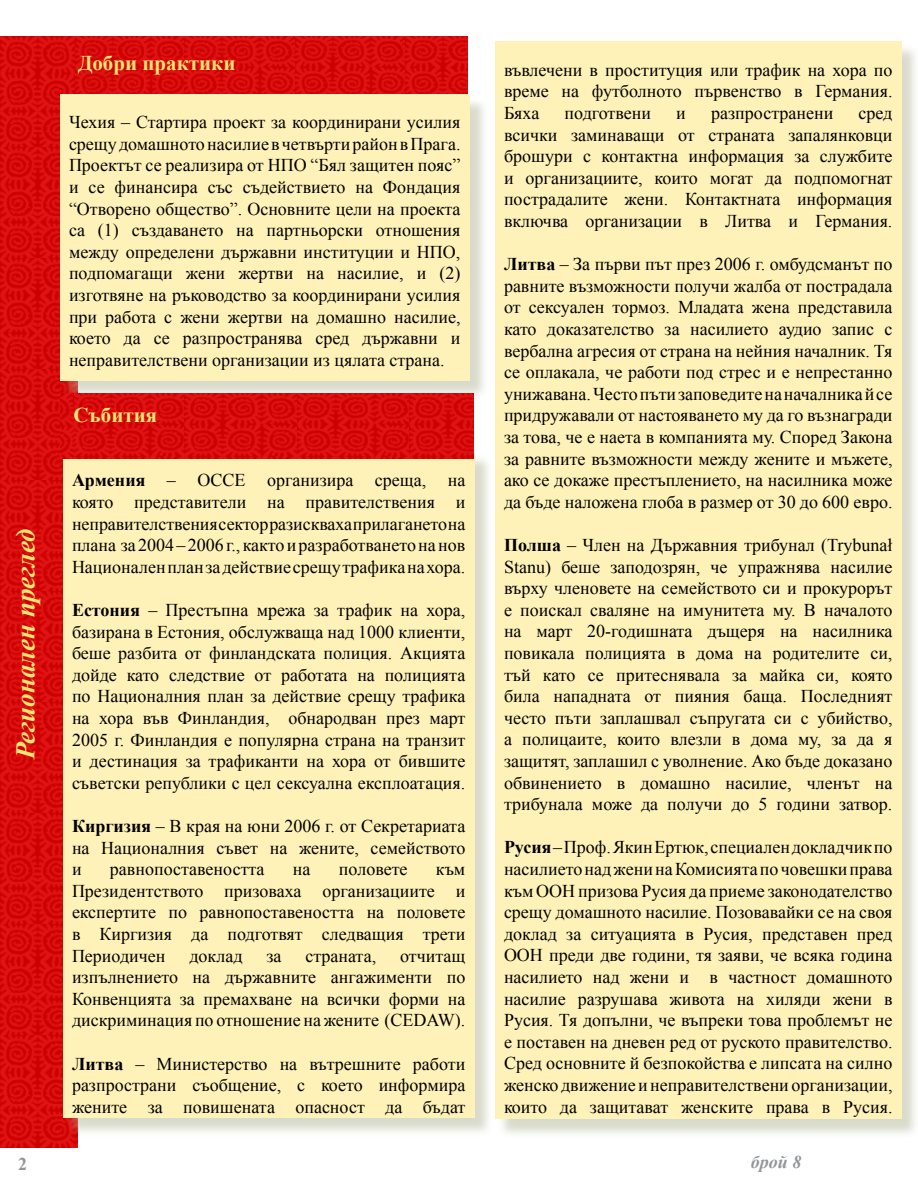
<style>
.page{position:relative;width:918px;height:1188px;background:#fff}
.page>*{position:absolute;margin:0;border:0;box-sizing:border-box;transform-origin:0 0}
.t1{font:italic 700 27px "Times New Roman";color:#ffe774}
.t2{font:700 21px "Times New Roman";color:#ffe774}
.t3{font:18px/21.6px "Times New Roman";color:#000;text-align:justify}
.t4{font:italic 700 18px "Times New Roman";color:#939598}
.s1{font-weight:700}
</style>
<div class="page">
<img style="left:0;top:36px;width:75px;height:222px">
<img style="left:0;top:258px;width:63px;height:222px">
<img style="left:0;top:480px;width:63px;height:222px">
<img style="left:0;top:702px;width:63px;height:222px">
<img style="left:0;top:924px;width:77px;height:224px">
<img style="left:75px;top:36px;width:109px;height:58px">
<img style="left:184px;top:36px;width:221px;height:58px">
<img style="left:405px;top:36px;width:63px;height:58px">
<div style="left:495px;top:42px;width:423px;height:1097px;background:#b2b697;opacity:.5"></div>
<div style="left:495px;top:42px;width:407px;height:1077px;background:#fff2b8"></div>
<div style="left:60px;top:95px;width:430px;height:306px;background:#b2b697;opacity:.5"></div>
<div style="left:60px;top:94px;width:410px;height:287px;background:#fff2b8"></div>
<div style="left:63px;top:453px;width:432px;height:686px;background:#b2b697;opacity:.5"></div>
<div style="left:63px;top:452px;width:411px;height:666px;background:#fff2b8"></div>
<img style="left:74px;top:393px;width:110px;height:66px">
<img style="left:184px;top:393px;width:226px;height:66px">
<img style="left:410px;top:393px;width:64px;height:66px">
<img style="left:60px;top:393px;width:14px;height:66px">
<h1 class="t1" style="left:7px;top:759px;width:232px;rotate:-90deg">Регионален преглед</h1>
<p class="t2" style="left:78px;top:48px;width:159px">Добри практики</p>
<p class="t3" style="left:504px;top:59px;width:390px">въвлечени в проституция или трафик на хора по време на футболното първенство в Германия.<br>Бяха</p>
<p class="t3" style="left:504px;top:102px;width:390px;text-indent:355px">сред всички заминаващи от страната запалянковци брошури с контактна информация за службите и организациите, които могат да подпомогнат пострадалите жени. Контактната информация включва организации в Литва и Германия.</p>
<p class="t3" style="left:504px;top:253px;width:390px"><span class="s1">Литва</span> – За първи път през 2006 г. омбудсманът по равните възможности получи жалба от пострадала от сексуален тормоз. Младата жена представила като доказателство за насилието аудио запис с вербална агресия от страна на нейния началник. Тя се оплакала, че работи под стрес и е непрестанно унижавана. Често пъти заповедите на началника й се придружавали от настояването му да го възнагради за това, че е наета в компанията му. Според Закона за равните възможности между жените и мъжете, ако се докаже престъплението, на насилника може да бъде наложена глоба в размер от 30 до 600 евро.</p>
<p class="t3" style="left:504px;top:534px;width:390px"><span class="s1">Полша</span> – Член на Държавния трибунал (Trybunał Stanu) беше заподозрян, че упражнява насилие върху членовете на семейството си и прокурорът е поискал сваляне на имунитета му. В началото на март 20-годишната дъщеря на насилника повикала полицията в дома на родителите си, тъй като се притеснявала за майка си, която била нападната от пияния баща. Последният често пъти заплашвал съпругата си с убийство, а полицаите, които влезли в дома му, за да я защитят, заплашил с уволнение. Ако бъде доказано обвинението в домашно насилие, членът на трибунала може да получи до 5 години затвор.</p>
<p class="t3" style="left:504px;top:836px;width:390px"><span class="s1">Русия</span> – Проф. Якин Ертюк, специален докладчик по насилието над жени на Комисията по човешки права към ООН призова Русия да приеме законодателство срещу домашното насилие. Позовавайки се на своя доклад за ситуацията в Русия, представен пред ООН преди две години, тя заяви, че всяка година насилието над жени и в частност домашното насилие разрушава живота на хиляди жени в Русия. Тя допълни, че въпреки това проблемът не е поставен на дневен ред от руското правителство.<br>Сред основните й безпокойства е липсата на силно женско движение и неправителствени организации, които да защитават женските права в Русия.</p>
<p class="t3" style="left:565px;top:102px;width:88px">подготвени</p>
<p class="t3" style="left:676px;top:102px;width:11px">и</p>
<p class="t3" style="left:711px;top:102px;width:124px">разпространени</p>
<p class="t3" style="left:69px;top:111px;width:393px">Чехия – Стартира проект за координирани усилия срещу домашното насилие в четвърти район в Прага.<br>Проектът се реализира от НПО “Бял защитен пояс” и се финансира със съдействието на Фондация “Отворено общество”. Основните цели на проекта са (1) създаването на партньорски отношения между определени държавни институции и НПО, подпомагащи жени жертви на насилие, и (2) изготвяне на ръководство за координирани усилия при работа с жени жертви на домашно насилие, което да се разпространява сред държавни и неправителствени организации из цялата страна.</p>
<p class="t2" style="left:74px;top:400px;width:85px">Събития</p>
<p class="t3" style="left:72px;top:469px;width:395px"><span class="s1">Армения</span> – ОССЕ организира среща, на която представители на правителствения и неправителствения сектор разискваха прилагането на плана за 2004 – 2006 г., както и разработването на нов Национален план за действие срещу трафика на хора.</p>
<p class="t3" style="left:72px;top:599px;width:395px"><span class="s1">Естония</span> – Престъпна мрежа за трафик на хора, базирана в Естония, обслужваща над 1000 клиенти, беше разбита от финландската полиция. Акцията дойде като следствие от работата на полицията по Националния план за действие срещу трафика на хора във Финландия, обнародван през март 2005 г. Финландия е популярна страна на транзит и дестинация за трафиканти на хора от бившите съветски републики с цел сексуална експлоатация.</p>
<p class="t3" style="left:72px;top:815px;width:395px"><span class="s1">Киргизия</span> – В края на юни 2006 г. от Секретариата на Националния съвет на жените, семейството и</p>
<p class="t3" style="left:110px;top:858px;width:156px">равнопоставеността</p>
<p class="t3" style="left:293px;top:858px;width:19px">на</p>
<p class="t3" style="left:339px;top:858px;width:70px">половете</p>
<p class="t3" style="left:72px;top:858px;width:395px;text-indent:364px">към Президентството призоваха организациите и експертите по равнопоставеността на половете в Киргизия да подготвят следващия трети Периодичен</p>
<p class="t3" style="left:72px;top:944px;width:395px;text-indent:328px">отчитащ изпълнението на държавните ангажименти по Конвенцията за премахване на всички форми на дискриминация по отношение на жените (CEDAW).</p>
<p class="t3" style="left:72px;top:1052px;width:395px"><span class="s1">Литва</span> – Министерство на вътрешните работи разпространи съобщение, с което информира жените за повишената опасност да бъдат</p>
<p class="t3" style="left:189px;top:944px;width:55px">доклад</p>
<p class="t3" style="left:266px;top:944px;width:17px">за</p>
<p class="t3" style="left:305px;top:944px;width:72px">страната,</p>
<p class="t4" style="left:751px;top:1149px;width:52px">брой 8</p>
</div>
